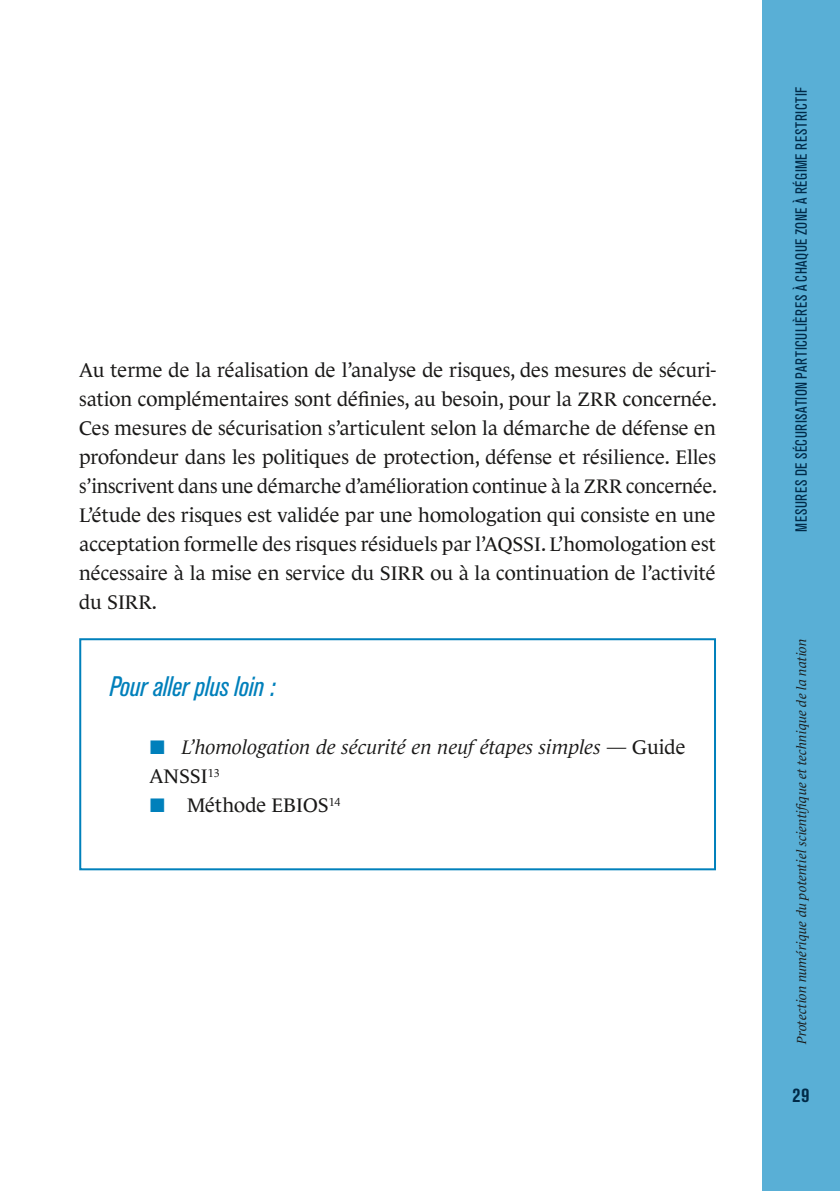
<style>
.page{position:relative;width:840px;height:1191px;background:#fff}
.page>*{position:absolute;margin:0;border:0;box-sizing:border-box;transform-origin:0 0}
.t1{font:italic condensed 28px "Akzidenz Grotesk Pro";color:#0080bb}
.t2{font:20px/29px "Le Monde Journal Pro";color:#1a1918;text-align:justify}
.t3{font:italic 20px/29px "Le Monde Journal Pro";color:#1a1918}
.t4{font:700 condensed 20px "Akzidenz Grotesk Pro";color:#002a48}
.t5{font:condensed 16px "Akzidenz Grotesk Pro";letter-spacing:.03em;color:#002a48}
.t6{font:italic 13.4px "Le Monde Journal Pro";letter-spacing:.005em;color:#1a1918}
.s1{font-style:normal;color:#0080bb}
.s2{font-style:normal}
.s3{color:#0080bb}
</style>
<div class="page">
<div style="left:761px;top:0;width:78px;height:1191px;background:#59afd6"></div>
<div style="left:79px;top:638px;width:636px;height:232px;border:2px solid #0080bb"></div>
<p class="t2" style="left:79px;top:354px;width:639px">Au terme de la réalisation de l’analyse de risques, des mesures de sécuri&shy;sation complémentaires sont définies, au besoin, pour la ZRR concernée.<br>Ces mesures de sécurisation s’articulent selon la démarche de défense en profondeur dans les politiques de protection, défense et résilience. Elles s’inscrivent dans une démarche d’amélioration continue à la ZRR concernée.<br>L’étude des risques est validée par une homologation qui consiste en une acceptation formelle des risques résiduels par l’AQSSI. L’homologation est nécessaire à la mise en service du SIRR ou à la continuation de l’activité du SIRR.</p>
<h1 class="t1" style="left:110px;top:668px;width:167px">Pour aller plus loin :</h1>
<p class="t3" style="left:149px;top:731px;width:537px"><span class="s1">■</span> L’homologation de sécurité en neuf étapes simples — <span class="s2">Guide<br>ANSSI</span><sup>13</sup></p>
<p class="t2" style="left:149px;top:789px;width:193px"><span class="s3">■</span> Méthode EBIOS<sup>14</sup></p>
<p class="t5" style="left:790px;top:531px;width:446px;rotate:-90deg">Mesures de sécurisation particulières à chaque Zone à régime restrictif</p>
<p class="t6" style="left:791px;top:1044px;width:407px;rotate:-90deg">Protection numérique du potentiel scientifique et technique de la nation</p>
<p class="t4" style="left:792px;top:1082px;width:18px">29</p>
</div>
